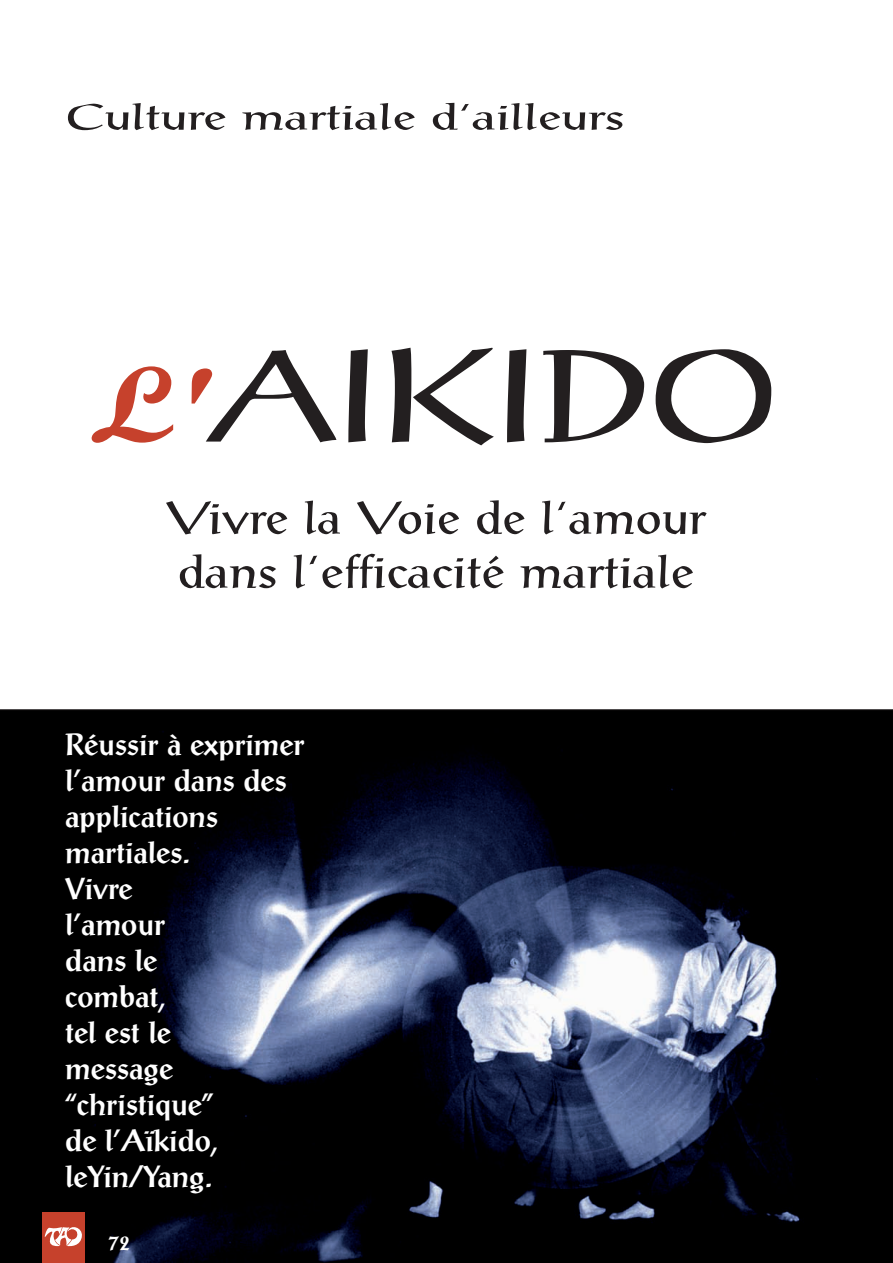
<style>
.page{position:relative;width:893px;height:1263px;background:#fff}
.page>*{position:absolute;margin:0;border:0;box-sizing:border-box;transform-origin:0 0}
.t1{font:127.5px "Post Antiqua";color:#231f20;scale:1.2 1}
.t2{font:45px/54px "Post Antiqua";color:#231f20;scale:1.2 1}
.t3{font:36px "Post Antiqua";color:#231f20;scale:1.5 1}
.t4{font:700 30px/36px "Post Antiqua";color:#fff}
.t5{font:700 21px "Post Antiqua";color:#fff}
.s1{font-family:"Script";font-weight:700;font-size:108px;color:#c6412c}
</style>
<div class="page">
<svg style="left:0;top:709px;width:893px;height:554px;background:#1b1e29"></svg>
<p class="t3" style="left:65px;top:103px;width:374px">Culture martiale d’ailleurs</p>
<h1 class="t1" style="left:89px;top:346px;width:575px"><span class="s1">L'</span>AIKIDO</h1>
<h2 class="t2" style="left:166px;top:494px;width:451px">Vivre la Voie de l’amour dans l’efficacité martiale</h2>
<p class="t4" style="left:65px;top:729px;width:241px">Réussir à exprimer l’amour dans des applications martiales.<br>Vivre<br>l’amour<br>dans le<br>combat,<br>tel est le<br>message “christique”<br>de l’Aïkido, leYin/Yang.</p>
<p class="t5" style="left:108px;top:1234px;width:23px">72</p>
</div>
